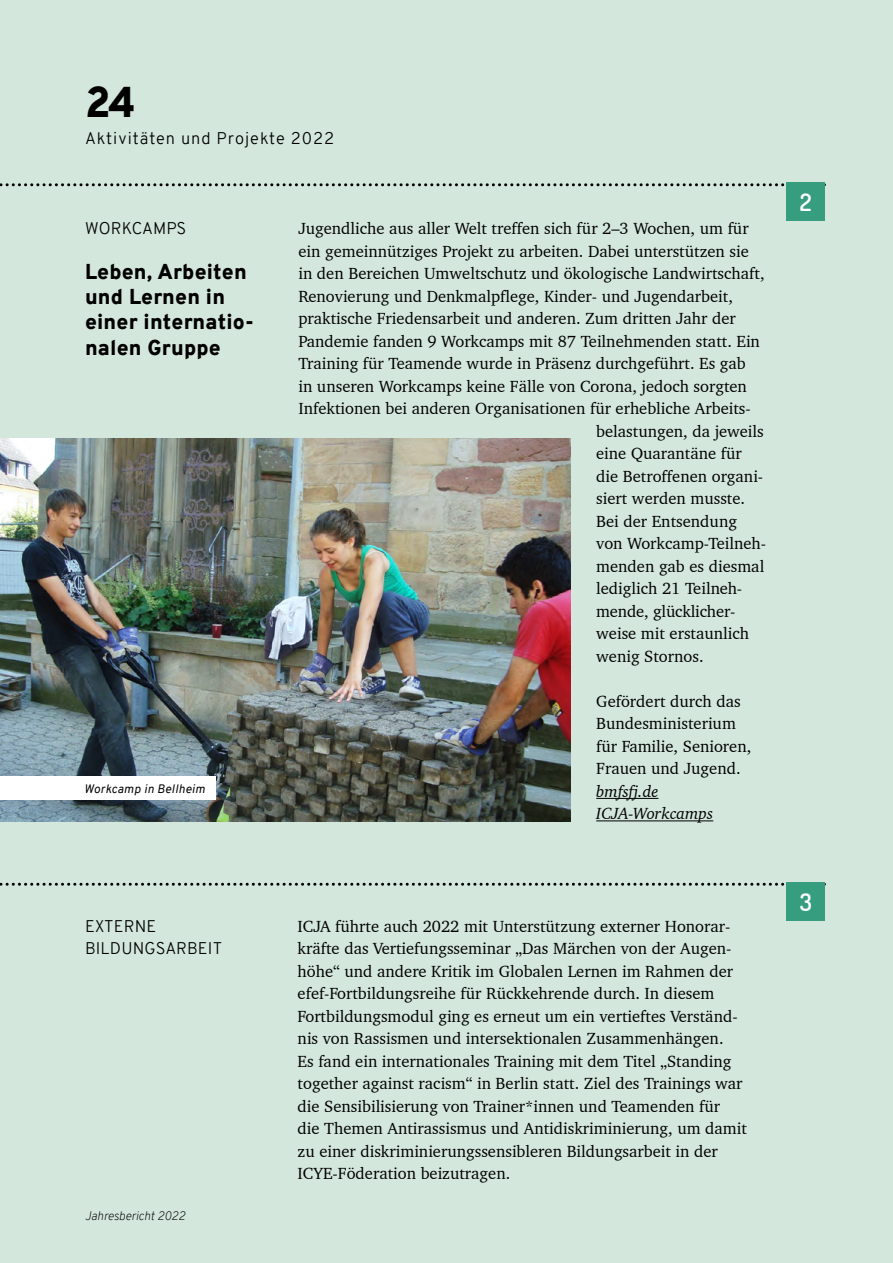
<style>
.page{position:relative;width:893px;height:1263px;background:#d4e7dd}
.page>*{position:absolute;margin:0;border:0;box-sizing:border-box;transform-origin:0 0}
.t1{font:900 42px "Overpass";color:#000}
.t2{font:600 24px "Dosis";color:#fff}
.t3{font:900 21px/25.2px "Overpass";letter-spacing:.01em;color:#000}
.t4{font:16.5px/22.5px "Charter BT";color:#000}
.t5{font:300 16.5px "Overpass";letter-spacing:.06em;color:#000}
.t6{font:italic 16.5px/22.5px "Charter BT";color:#000}
.t7{font:300 16.5px/22.5px "Overpass";letter-spacing:.01em;color:#000}
.t8{font:300 16.5px "Overpass";letter-spacing:-.01em;color:#000}
.t9{font:italic 12px "Overpass";letter-spacing:.03em;color:#000}
.t10{font:italic 200 12px "Overpass";color:#000}
</style>
<div class="page">
<hr style="left:596px;top:798px;width:62px;height:1px;background:#000">
<hr style="left:596px;top:820px;width:117px;height:1px;background:#000">
<svg style="left:0;top:183px;width:787px;height:3px"></svg>
<div style="left:787px;top:183px;width:38px;height:38px;background:#369d7f"></div>
<svg style="left:0;top:883px;width:787px;height:3px"></svg>
<div style="left:787px;top:882px;width:38px;height:38px;background:#369d7f"></div>
<img style="left:0;top:438px;width:571px;height:383px">
<div style="left:0;top:776px;width:215px;height:24px;background:#fff"></div>
<h1 class="t1" style="left:85px;top:72px;width:53px">24</h1>
<p class="t5" style="left:85px;top:127px;width:251px">Aktivitäten und Projekte 2022</p>
<p class="t8" style="left:85px;top:216px;width:103px">WORKCAMPS</p>
<p class="t3" style="left:85px;top:259px;width:170px">Leben, Arbeiten und Lernen in einer internatio&shy;nalen Gruppe</p>
<p class="t9" style="left:84px;top:780px;width:122px">Workcamp in Bellheim</p>
<p class="t7" style="left:85px;top:915px;width:139px">EXTERNE<br>BILDUNGSARBEIT</p>
<p class="t10" style="left:85px;top:1207px;width:102px">Jahresbericht 2022</p>
<p class="t4" style="left:298px;top:217px;width:452px">Jugendliche aus aller Welt treffen sich für 2–3 Wochen, um für</p>
<p class="t4" style="left:298px;top:239px;width:452px">ein gemeinnütziges Projekt zu arbeiten. Dabei unterstützen sie</p>
<p class="t4" style="left:298px;top:262px;width:468px">in den Bereichen Umweltschutz und ökologische Landwirtschaft,</p>
<p class="t4" style="left:298px;top:284px;width:436px">Renovierung und Denkmalpflege, Kinder- und Jugendarbeit,</p>
<p class="t4" style="left:298px;top:307px;width:439px">praktische Friedensarbeit und anderen. Zum dritten Jahr der</p>
<p class="t4" style="left:298px;top:329px;width:463px">Pandemie fanden 9 Workcamps mit 87 Teilnehmenden statt. Ein</p>
<p class="t4" style="left:298px;top:352px;width:449px">Training für Teamende wurde in Präsenz durchgeführt. Es gab</p>
<p class="t4" style="left:298px;top:374px;width:450px">in unseren Workcamps keine Fälle von Corona, jedoch sorgten</p>
<p class="t4" style="left:298px;top:397px;width:454px">Infektionen bei anderen Organisationen für erhebliche Arbeits-</p>
<p class="t4" style="left:596px;top:419px;width:169px">belastungen, da jeweils</p>
<p class="t4" style="left:596px;top:442px;width:147px">eine Quarantäne für</p>
<p class="t4" style="left:596px;top:464px;width:168px">die Betroffenen organi-</p>
<p class="t4" style="left:596px;top:487px;width:150px">siert werden musste.</p>
<p class="t4" style="left:596px;top:509px;width:142px">Bei der Entsendung</p>
<p class="t4" style="left:596px;top:532px;width:171px">von Workcamp-Teilneh-</p>
<p class="t4" style="left:596px;top:554px;width:170px">menden gab es diesmal</p>
<p class="t4" style="left:596px;top:577px;width:147px">lediglich 21 Teilneh-</p>
<p class="t4" style="left:596px;top:599px;width:141px">mende, glücklicher-</p>
<p class="t4" style="left:596px;top:622px;width:154px">weise mit erstaunlich</p>
<p class="t4" style="left:596px;top:644px;width:109px">wenig Stornos.</p>
<p class="t4" style="left:596px;top:689px;width:157px">Gefördert durch das<br>Bundesministerium für Familie, Senioren,<br>Frauen und Jugend.</p>
<p class="t6" style="left:596px;top:779px;width:119px">bmfsfj.de<br>ICJA-Workcamps</p>
<p class="t4" style="left:298px;top:914px;width:451px">ICJA führte auch 2022 mit Unterstützung externer Honorar&shy;kräfte das Vertiefungsseminar „Das Märchen von der Augen&shy;höhe“ und andere Kritik im Globalen Lernen im Rahmen der efef-Fortbildungsreihe für Rückkehrende durch. In diesem Fortbildungsmodul ging es erneut um ein vertieftes Verständ&shy;nis von Rassismen und intersektionalen Zusammenhängen.<br>Es fand ein internationales Training mit dem Titel „Standing together against racism“ in Berlin statt. Ziel des Trainings war die Sensibilisierung von Trainer*innen und Teamenden für<br>die Themen Antirassismus und Antidiskriminierung, um damit zu einer diskriminierungssensibleren Bildungsarbeit in der ICYE-Föderation beizutragen.</p>
<h2 class="t2" style="left:800px;top:186px;width:13px">2</h2>
<h2 class="t2" style="left:800px;top:885px;width:14px">3</h2>
</div>
